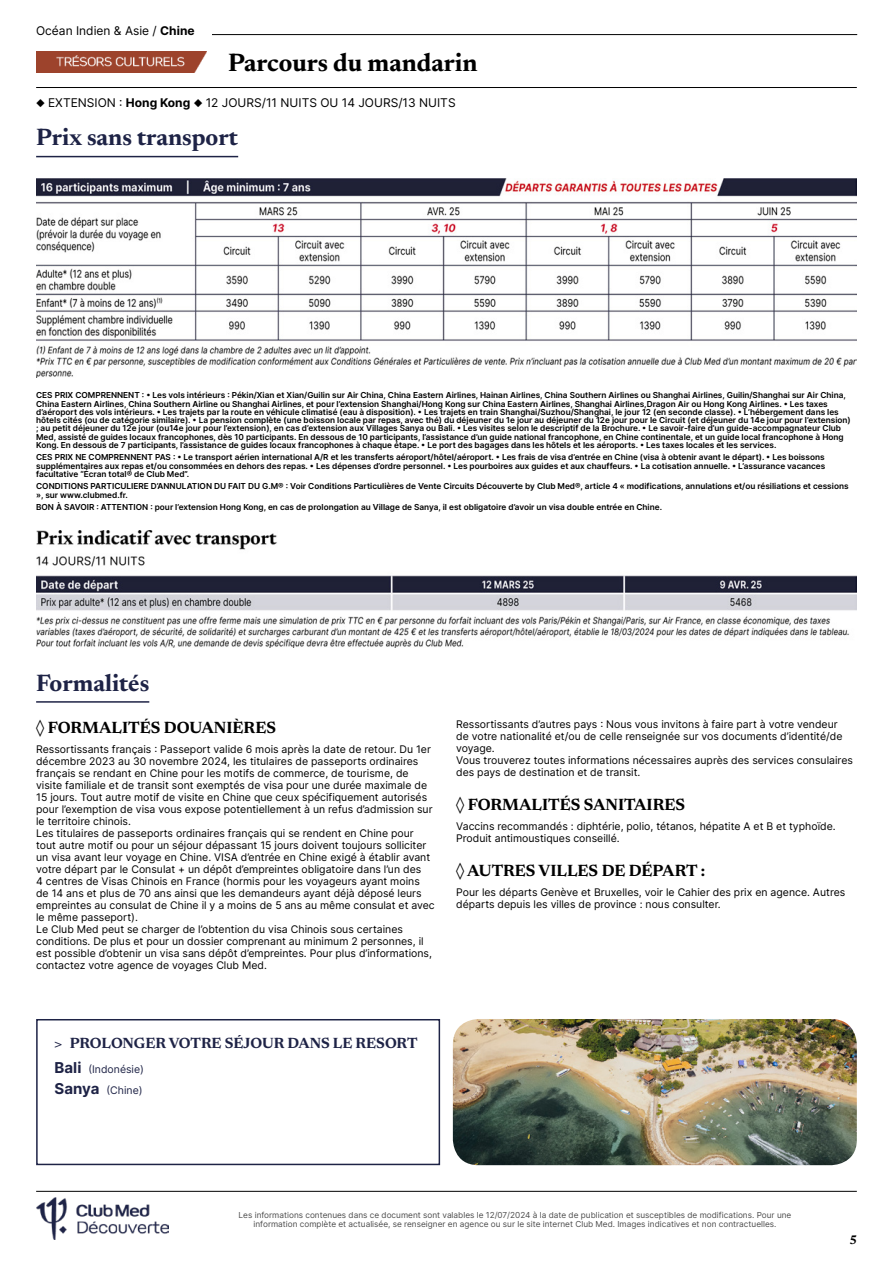
<style>
.page{position:relative;width:893px;height:1263px;background:#fff}
.page>*{position:absolute;margin:0;border:0;box-sizing:border-box;transform-origin:0 0}
.t1{font:700 25.5px "Newsreader 24 pt";color:#000}
.t2{font:700 24px "Newsreader 24 pt";color:#1e2346}
.t3{font:700 16.5px "Newsreader 24 pt";color:#000}
.t4{font:700 15px "Newsreader 24 pt";color:#1e2346}
.t5{font:700 12.6px "Newsreader 24 pt";color:#000}
.t6{font:12px "Inter";color:#000}
.t7{font:10.5px/12px "Inter";color:#000}
.t8{font:10.5px/21px "Inter";color:#1e2346}
.t9{font:600 8.25px/8.2px "Inter";color:#000}
.t10{font:8.25px/9px "Inter";color:#4d4d4d;text-align:center}
.s1{font-weight:700}
.s2{font-weight:700;font-size:15px}
</style>
<div class="page">
<hr style="left:64px;top:34px;width:793px;height:1px;background:#000">
<img style="left:36px;top:51px;width:171px;height:21px">
<hr style="left:36px;top:87px;width:821px;height:1px;background:#000">
<div style="left:36px;top:26px;width:176px;height:17px;background:#fff"></div>
<hr style="left:36px;top:1191px;width:821px;height:1px;background:#000">
<img style="left:36px;top:1197px;width:132px;height:42px">
<img style="left:453px;top:1019px;width:404px;height:146px">
<hr style="left:36px;top:156px;width:202px;height:1px;background:#1e2346">
<hr style="left:36px;top:701px;width:113px;height:2px;background:#1e2346">
<img style="left:36px;top:179px;width:821px;height:198px">
<img style="left:36px;top:530px;width:821px;height:118px">
<div style="left:36px;top:1019px;width:404px;height:146px;border:2px solid #1e2346"></div>
<h3 class="t6" style="left:36px;top:22px;width:160px">Océan Indien &amp; Asie / <span class="s1">Chine</span></h3>
<h1 class="t1" style="left:228px;top:44px;width:251px">Parcours du mandarin</h1>
<h3 class="t6" style="left:36px;top:93px;width:421px">◆ EXTENSION : <span class="s1">Hong Kong</span> ◆ 12 JOURS/11 NUITS OU 14 JOURS/13 NUITS</h3>
<h2 class="t2" style="left:36px;top:120px;width:204px">Prix sans transport</h2>
<p class="t9" style="left:36px;top:391px;width:816px">CES PRIX COMPRENNENT : • Les vols intérieurs : Pékin/Xian et Xian/Guilin sur Air China, China Eastern Airlines, Hainan Airlines, China Southern Airlines ou Shanghai Airlines, Guilin/Shanghai sur Air China, China Eastern Airlines, China Southern Airline ou Shanghai Airlines, et pour l’extension Shanghai/Hong Kong sur China Eastern Airlines, Shanghai Airlines,Dragon Air ou Hong Kong Airlines. • Les taxes d’aéroport des vols intérieurs. • Les trajets par la route en véhicule climatisé (eau à disposition). • Les trajets en train Shanghai/Suzhou/Shanghai, le jour 12 (en seconde classe). • L’hébergement dans les hôtels cités (ou de catégorie similaire). • La pension complète (une boisson locale par repas, avec thé) du déjeuner du 1e jour au déjeuner du 12e jour pour le Circuit (et déjeuner du 14e jour pour l’extension) ; au petit déjeuner du 12e jour (ou14e jour pour l’extension), en cas d’extension aux Villages Sanya ou Bali. • Les visites selon le descriptif de la Brochure. • Le savoir-faire d’un guide-accompagnateur Club Med, assisté de guides locaux francophones, dès 10 participants. En dessous de 10 participants, l’assistance d’un guide national francophone, en Chine continentale, et un guide local francophone à Hong Kong. En dessous de 7 participants, l’assistance de guides locaux francophones à chaque étape. • Le port des bagages dans les hôtels et les aéroports. • Les taxes locales et les services.</p>
<p class="t9" style="left:36px;top:453px;width:791px;text-align:justify">CES PRIX NE COMPRENNENT PAS : • Le transport aérien international A/R et les transferts aéroport/hôtel/aéroport. • Les frais de visa d’entrée en Chine (visa à obtenir avant le départ). • Les boissons supplémentaires aux repas et/ou consommées en dehors des repas. • Les dépenses d’ordre personnel. • Les pourboires aux guides et aux chauffeurs. • La cotisation annuelle. • L’assurance vacances facultative “Écran total® de Club Med”.</p>
<p class="t9" style="left:36px;top:482px;width:814px">CONDITIONS PARTICULIERE D’ANNULATION DU FAIT DU G.M® : Voir Conditions Particulières de Vente Circuits Découverte by Club Med®, article 4 « modifications, annulations et/ou résiliations et cessions », sur www.clubmed.fr.</p>
<p class="t9" style="left:36px;top:503px;width:627px">BON À SAVOIR : ATTENTION : pour l’extension Hong Kong, en cas de prolongation au Village de Sanya, il est obligatoire d’avoir un visa double entrée en Chine.</p>
<h2 class="t2" style="left:36px;top:665px;width:115px">Formalités</h2>
<h3 class="t3" style="left:36px;top:715px;width:241px">◊ FORMALITÉS DOUANIÈRES</h3>
<p class="t7" style="left:36px;top:743px;width:400px">Ressortissants français : Passeport valide 6 mois après la date de retour. Du 1er décembre 2023 au 30 novembre 2024, les titulaires de passeports ordinaires français se rendant en Chine pour les motifs de commerce, de tourisme, de visite familiale et de transit sont exemptés de visa pour une durée maximale de 15 jours. Tout autre motif de visite en Chine que ceux spécifiquement autorisés pour l’exemption de visa vous expose potentiellement à un refus d’admission sur le territoire chinois.<br>Les titulaires de passeports ordinaires français qui se rendent en Chine pour tout autre motif ou pour un séjour dépassant 15 jours doivent toujours solliciter un visa avant leur voyage en Chine. VISA d’entrée en Chine exigé à établir avant votre départ par le Consulat + un dépôt d’empreintes obligatoire dans l’un des<br>4 centres de Visas Chinois en France (hormis pour les voyageurs ayant moins de 14 ans et plus de 70 ans ainsi que les demandeurs ayant déjà déposé leurs empreintes au consulat de Chine il y a moins de 5 ans au même consulat et avec le même passeport).<br>Le Club Med peut se charger de l’obtention du visa Chinois sous certaines conditions. De plus et pour un dossier comprenant au minimum 2 personnes, il est possible d’obtenir un visa sans dépôt d’empreintes. Pour plus d’informations, contactez votre agence de voyages Club Med.</p>
<p class="t7" style="left:456px;top:718px;width:398px">Ressortissants d’autres pays : Nous vous invitons à faire part à votre vendeur de votre nationalité et/ou de celle renseignée sur vos documents d’identité/de voyage.<br>Vous trouverez toutes informations nécessaires auprès des services consulaires des pays de destination et de transit.</p>
<h3 class="t3" style="left:456px;top:792px;width:230px">◊ FORMALITÉS SANITAIRES</h3>
<p class="t7" style="left:456px;top:820px;width:381px">Vaccins recommandés : diphtérie, polio, tétanos, hépatite A et B et typhoïde.<br>Produit antimoustiques conseillé.</p>
<h3 class="t3" style="left:456px;top:858px;width:250px">◊ AUTRES VILLES DE DÉPART :</h3>
<p class="t7" style="left:456px;top:886px;width:391px">Pour les départs Genève et Bruxelles, voir le Cahier des prix en agence. Autres départs depuis les villes de province : nous consulter.</p>
<h3 class="t4" style="left:55px;top:1032px;width:364px">&gt; PROLONGER VOTRE SÉJOUR DANS LE RESORT</h3>
<p class="t8" style="left:55px;top:1058px;width:91px"><span class="s2">Bali</span> (Indonésie)<br><span class="s2">Sanya</span> (Chine)</p>
<p class="t10" style="left:239px;top:1210px;width:554px">Les informations contenues dans ce document sont valables le 12/07/2024 à la date de publication et susceptibles de modifications. Pour une information complète et actualisée, se renseigner en agence ou sur le site internet Club Med. Images indicatives et non contractuelles.</p>
<h3 class="t5" style="left:849px;top:1230px;width:9px">5</h3>
</div>
